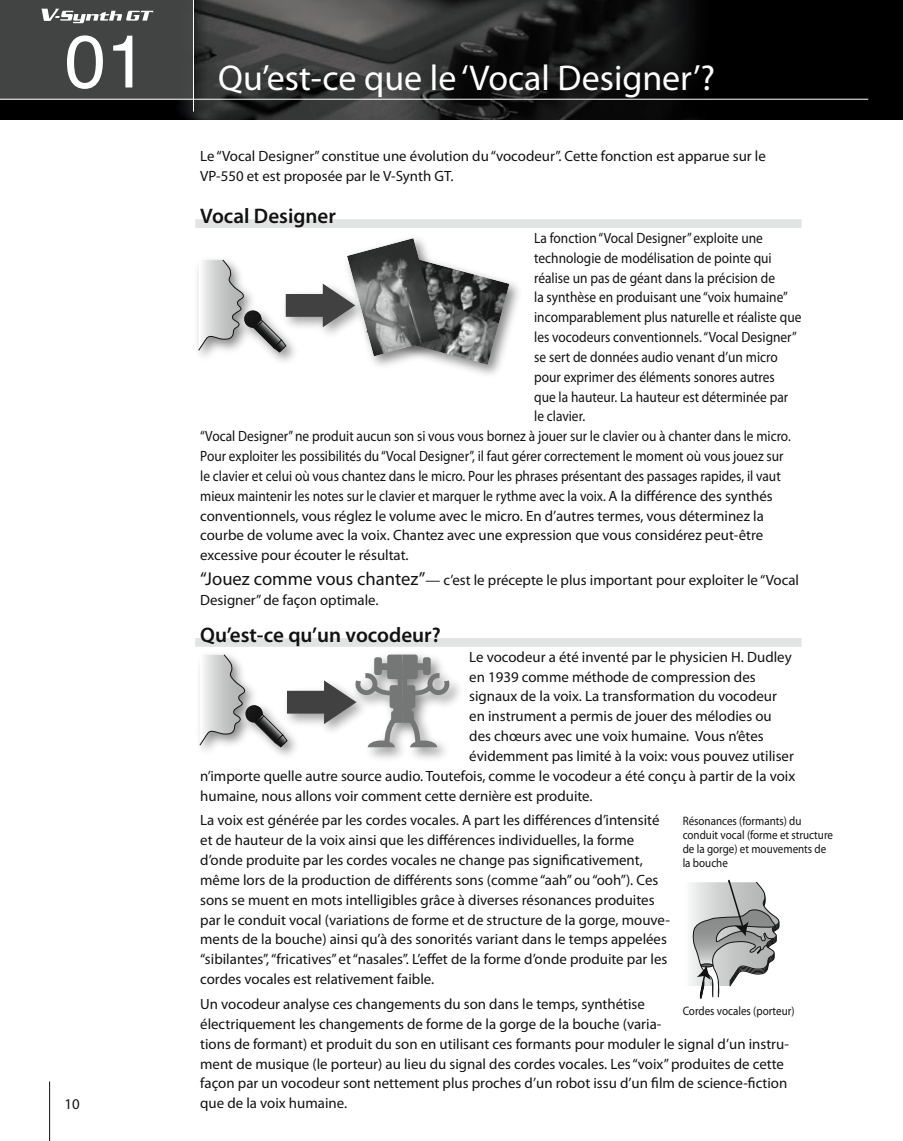
<style>
.page{position:relative;width:903px;height:1141px;background:#fff}
.page>*{position:absolute;margin:0;border:0;box-sizing:border-box;transform-origin:0 0}
.t1{font:36.05px "Myriad Pro";color:#fff}
.t2{font:600 21px "Myriad Pro";color:#121212}
.t3{font:14.88px/19.8px "Myriad Pro";color:#121212}
.t4{font:14.88px "Myriad Pro";color:#121212;scale:.9 1}
.t5{font:12.25px/14px "Myriad Pro";color:#121212;scale:.9 1}
.s1{font-family:"Helvetica";font-size:74.38px}
.s2{font-size:18.55px}
</style>
<div class="page">
<img style="left:0;top:0;width:903px;height:119px">
<div style="left:0;top:0;width:193px;height:100px;background:#414443"></div>
<hr style="left:0;top:99px;width:868px;height:1px;background:#fff">
<hr style="left:193px;top:0;width:1px;height:112px;background:#fff">
<hr style="left:49px;top:1081px;width:1px;height:60px;background:#121212">
<svg style="left:41px;top:9px;width:112px;height:14px"></svg>
<hr style="left:902px;top:0;width:1px;height:99px;background:#494c4b">
<div style="left:195px;top:219px;width:606px;height:9px;background:#e2e4e3"></div>
<div style="left:195px;top:638px;width:606px;height:9px;background:#e2e4e3"></div>
<svg style="left:690px;top:879px;width:90px;height:120px"></svg>
<div style="left:350px;top:649px;width:115px;height:113px;background:#121212;opacity:.5"></div>
<div style="left:194px;top:649px;width:108px;height:113px;background:#121212;opacity:.5"></div>
<svg style="left:200px;top:655px;width:250px;height:92px"></svg>
<div style="left:193px;top:254px;width:108px;height:113px;background:#121212;opacity:.5"></div>
<svg style="left:198px;top:260px;width:144px;height:93px"></svg>
<div style="left:361px;top:246px;width:164px;height:134px;background:#121212;opacity:.5"></div>
<img style="left:456px;top:251px;width:53px;height:114px">
<div style="left:342px;top:233px;width:114px;height:138px;background:#121212;opacity:.5"></div>
<img style="left:347px;top:238px;width:93px;height:118px">
<h1 class="t1" style="left:65px;top:55px;width:652px"><span class="s1">01</span> Qu’est-ce que le ‘Vocal Designer’?</h1>
<p class="t3" style="left:64px;top:1094px;width:17px">10</p>
<p class="t3" style="left:200px;top:146px;width:567px">Le “Vocal Designer” constitue une évolution du “vocodeur”. Cette fonction est apparue sur le<br>VP‑550 et est proposée par le V-Synth GT.</p>
<h2 class="t2" style="left:200px;top:203px;width:137px">Vocal Designer</h2>
<p class="t4" style="left:534px;top:229px;width:256px">La fonction “Vocal Designer” exploite une</p>
<p class="t4" style="left:534px;top:248px;width:265px">technologie de modélisation de pointe qui</p>
<p class="t4" style="left:534px;top:268px;width:269px">réalise un pas de géant dans la précision de</p>
<p class="t4" style="left:534px;top:288px;width:283px">la synthèse en produisant une “voix humaine”</p>
<p class="t4" style="left:534px;top:308px;width:298px">incomparablement plus naturelle et réaliste que</p>
<p class="t4" style="left:534px;top:328px;width:293px">les vocodeurs conventionnels. “Vocal Designer”</p>
<p class="t4" style="left:534px;top:348px;width:272px">se sert de données audio venant d’un micro</p>
<p class="t4" style="left:534px;top:368px;width:269px">pour exprimer des éléments sonores autres</p>
<p class="t4" style="left:534px;top:387px;width:284px">que la hauteur. La hauteur est déterminée par</p>
<p class="t4" style="left:534px;top:407px;width:58px">le clavier.</p>
<p class="t4" style="left:200px;top:427px;width:658px">“Vocal Designer” ne produit aucun son si vous vous bornez à jouer sur le clavier ou à chanter dans le micro.</p>
<p class="t4" style="left:200px;top:447px;width:650px">Pour exploiter les possibilités du “Vocal Designer”, il faut gérer correctement le moment où vous jouez sur</p>
<p class="t4" style="left:200px;top:467px;width:646px">le clavier et celui où vous chantez dans le micro. Pour les phrases présentant des passages rapides, il vaut</p>
<p class="t4" style="left:200px;top:487px;width:638px">mieux maintenir les notes sur le clavier et marquer le rythme avec la voix. A la différence des synthés</p>
<p class="t3" style="left:200px;top:506px;width:565px">conventionnels, vous réglez le volume avec le micro. En d’autres termes, vous déterminez la</p>
<p class="t3" style="left:200px;top:525px;width:565px">courbe de volume avec la voix. Chantez avec une expression que vous considérez peut-être</p>
<p class="t3" style="left:200px;top:545px;width:210px">excessive pour écouter le résultat.</p>
<p class="t3" style="left:200px;top:570px;width:600px"><span class="s2">“Jouez comme vous chantez”</span>— c’est le précepte le plus important pour exploiter le “Vocal<br>Designer” de façon optimale.</p>
<h2 class="t2" style="left:200px;top:621px;width:242px">Qu’est-ce qu’un vocodeur?</h2>
<p class="t3" style="left:469px;top:647px;width:324px">Le vocodeur a été inventé par le physicien H. Dudley</p>
<p class="t3" style="left:469px;top:666px;width:288px">en 1939 comme méthode de compression des</p>
<p class="t3" style="left:469px;top:686px;width:309px">signaux de la voix. La transformation du vocodeur</p>
<p class="t3" style="left:469px;top:706px;width:304px">en instrument a permis de jouer des mélodies ou</p>
<p class="t3" style="left:469px;top:726px;width:296px">des chœurs avec une voix humaine. Vous n’êtes</p>
<p class="t3" style="left:469px;top:746px;width:326px">évidemment pas limité à la voix: vous pouvez utiliser</p>
<p class="t3" style="left:200px;top:766px;width:596px">n’importe quelle autre source audio. Toutefois, comme le vocodeur a été conçu à partir de la voix</p>
<p class="t3" style="left:200px;top:785px;width:394px">humaine, nous allons voir comment cette dernière est produite.</p>
<p class="t3" style="left:200px;top:810px;width:471px">La voix est générée par les cordes vocales. A part les différences d’intensité et de hauteur de la voix ainsi que les différences individuelles, la forme d’onde produite par les cordes vocales ne change pas significativement, même lors de la production de différents sons (comme “aah” ou “ooh”). Ces sons se muent en mots intelligibles grâce à diverses résonances produites par le conduit vocal (variations de forme et de structure de la gorge, mouve&shy;ments de la bouche) ainsi qu’à des sonorités variant dans le temps appelées “sibilantes”, “fricatives” et “nasales”. L’effet de la forme d’onde produite par les cordes vocales est relativement faible.</p>
<p class="t3" style="left:200px;top:994px;width:590px">Un vocodeur analyse ces changements du son dans le temps, synthétise<br>électriquement les changements de forme de la gorge de la bouche (varia-<br>tions de formant) et produit du son en utilisant ces formants pour moduler le signal d’un instru&shy;ment de musique (le porteur) au lieu du signal des cordes vocales. Les “voix” produites de cette façon par un vocodeur sont nettement plus proches d’un robot issu d’un film de science-fiction que de la voix humaine.</p>
<p class="t5" style="left:683px;top:814px;width:169px">Résonances (formants) du conduit vocal (forme et structure de la gorge) et mouvements de la bouche</p>
<p class="t5" style="left:683px;top:1004px;width:126px">Cordes vocales (porteur)</p>
</div>
